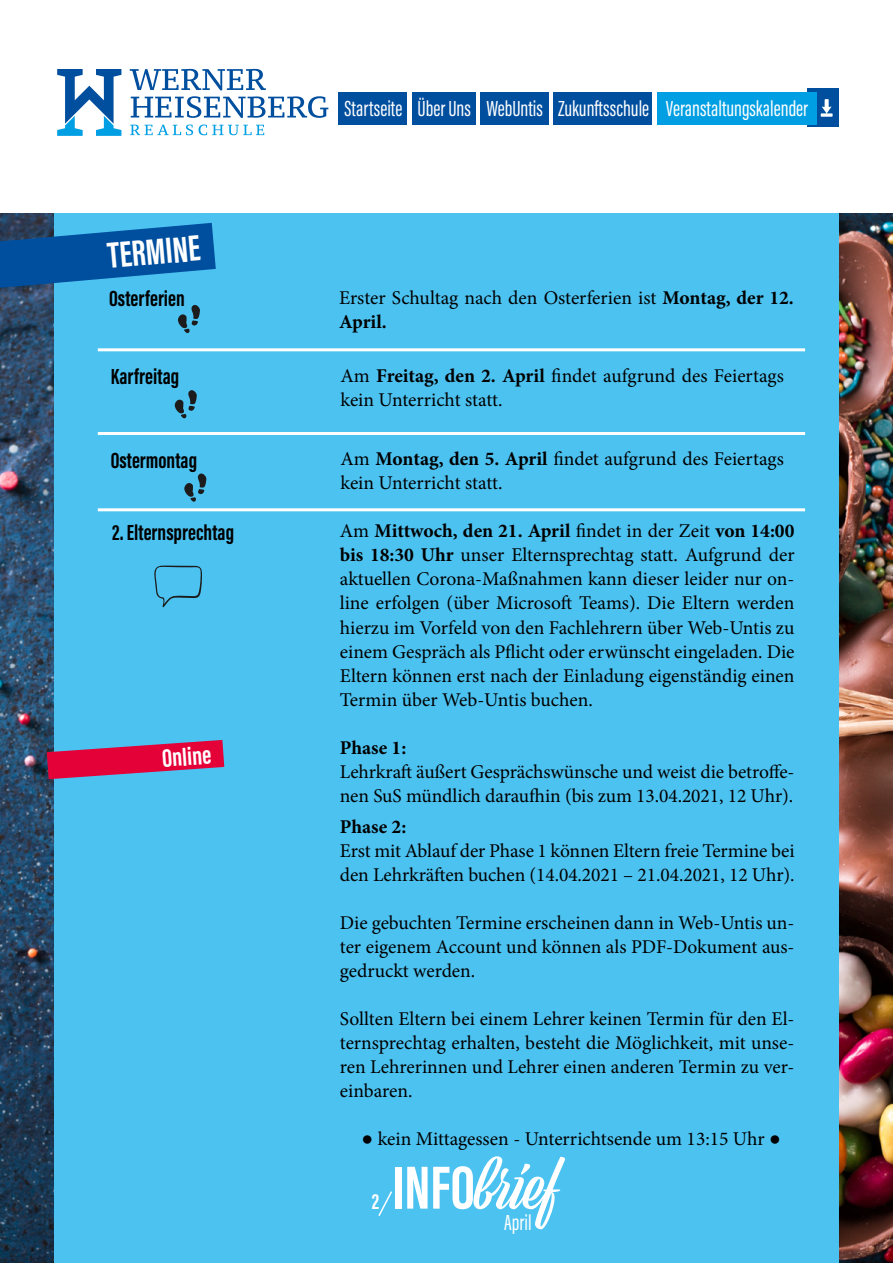
<style>
.page{position:relative;width:893px;height:1263px;background:#fff}
.page>*{position:absolute;margin:0;border:0;box-sizing:border-box;transform-origin:0 0}
.t1{font:62.7px "Viktor Script";color:#fff}
.t2{font:700 37.5px "Acumin Pro Extra Cond";color:#fff}
.t3{font:700 25.95px "Acumin Pro Extra Cond";color:#fff}
.t4{font:22.5px "Acumin Pro Extra Cond";color:#fff}
.t5{font:700 22.5px "Acumin Pro Extra Cond";color:#000}
.t6{font:700 22.5px "Acumin Pro Extra Cond";color:#fff}
.t7{font:19.5px/24px "Minion Pro";letter-spacing:-.005em;color:#000}
.t8{font:700 19.5px "Minion Pro";color:#000}
.s1{font-weight:700}
.s2{font-family:"Arial"}
.s3{font-family:"Acumin Pro Extra Cond";font-weight:700}
</style>
<div class="page">
<img style="left:0;top:213px;width:893px;height:1050px">
<div style="left:54px;top:183px;width:785px;height:1080px;background:#4cc2f1"></div>
<svg style="left:0;top:223px;width:216px;height:65px"></svg>
<div style="left:0;top:0;width:893px;height:213px;background:#fff"></div>
<hr style="left:98px;top:348px;width:707px;height:3px;background:#fff">
<hr style="left:98px;top:432px;width:707px;height:3px;background:#fff">
<hr style="left:98px;top:508px;width:707px;height:3px;background:#fff">
<svg style="left:47px;top:740px;width:177px;height:39px"></svg>
<svg style="left:178px;top:304px;width:22px;height:29px"></svg>
<svg style="left:175px;top:390px;width:22px;height:29px"></svg>
<svg style="left:184px;top:473px;width:22px;height:29px"></svg>
<svg style="left:154px;top:565px;width:48px;height:43px"></svg>
<svg style="left:378px;top:1191px;width:14px;height:25px"></svg>
<svg style="left:130px;top:69px;width:136px;height:21px"></svg>
<svg style="left:131px;top:96px;width:197px;height:22px"></svg>
<svg style="left:130px;top:125px;width:63px;height:10px"></svg>
<svg style="left:199px;top:125px;width:65px;height:10px"></svg>
<svg style="left:57px;top:69px;width:64px;height:67px"></svg>
<div style="left:339px;top:92px;width:68px;height:32px;background:#004f9f"></div>
<div style="left:481px;top:92px;width:68px;height:32px;background:#004f9f"></div>
<div style="left:412px;top:92px;width:64px;height:32px;background:#004f9f"></div>
<div style="left:553px;top:92px;width:99px;height:32px;background:#004f9f"></div>
<div style="left:808px;top:89px;width:31px;height:38px;background:#004f9f"></div>
<svg style="left:821px;top:99px;width:12px;height:18px"></svg>
<div style="left:657px;top:92px;width:159px;height:32px;background:#009fe3"></div>
<h2 class="t2" style="left:106px;top:233px;width:94px;rotate:-5deg">TERMINE</h2>
<p class="t5" style="left:109px;top:285px;width:77px">Osterferien</p>
<p class="t5" style="left:111px;top:363px;width:70px">Karfreitag</p>
<p class="t5" style="left:111px;top:446px;width:88px">Ostermontag</p>
<p class="t5" style="left:112px;top:518px;width:124px">2. Elternsprechtag</p>
<h3 class="t3" style="left:161px;top:742px;width:51px;rotate:-4deg">Online</h3>
<p class="t4" style="left:344px;top:95px;width:465px">Startseite Über Uns WebUntis Zukunftsschule Veranstaltungskalender</p>
<p class="t7" style="left:339px;top:286px;width:456px">Erster Schultag nach den Osterferien ist <span class="s1">Montag, der 12.<br>April.</span></p>
<p class="t7" style="left:341px;top:363px;width:445px">Am <span class="s1">Freitag, den 2. April</span> findet aufgrund des Feiertags kein Unterricht statt.</p>
<p class="t7" style="left:341px;top:447px;width:445px">Am <span class="s1">Montag, den 5. April</span> findet aufgrund des Feiertags kein Unterricht statt.</p>
<p class="t7" style="left:340px;top:519px;width:456px;text-align:justify">Am <span class="s1">Mittwoch, den 21. April</span> findet in der Zeit <span class="s1">von 14:00 bis 18:30 Uhr</span> unser Elternsprechtag statt. Aufgrund der aktuellen Corona-Maßnahmen kann dieser leider nur on&shy;line erfolgen (über Microsoft Teams). Die Eltern werden hierzu im Vorfeld von den Fachlehrern über Web-Untis zu einem Gespräch als Pflicht oder erwünscht eingeladen. Die Eltern können erst nach der Einladung eigenständig einen Termin über Web-Untis buchen.</p>
<p class="t8" style="left:340px;top:733px;width:68px">Phase 1:</p>
<p class="t7" style="left:340px;top:759px;width:456px">Lehrkraft äußert Gesprächswünsche und weist die betroffe&shy;nen SuS mündlich daraufhin (bis zum 13.04.2021, 12 Uhr).</p>
<p class="t8" style="left:340px;top:813px;width:68px">Phase 2:</p>
<p class="t7" style="left:340px;top:839px;width:456px">Erst mit Ablauf der Phase 1 können Eltern freie Termine bei den Lehrkräften buchen (14.04.2021 – 21.04.2021, 12 Uhr).</p>
<p class="t7" style="left:340px;top:911px;width:456px;text-align:justify">Die gebuchten Termine erscheinen dann in Web-Untis un&shy;ter eigenem Account und können als PDF-Dokument aus&shy;gedruckt werden.</p>
<p class="t7" style="left:340px;top:1007px;width:456px;text-align:justify">Sollten Eltern bei einem Lehrer keinen Termin für den El&shy;ternsprechtag erhalten, besteht die Möglichkeit, mit unse&shy;ren Lehrerinnen und Lehrer einen anderen Termin zu ver&shy;einbaren.</p>
<p class="t7" style="left:361px;top:1127px;width:421px"><span class="s2">●</span> kein Mittagessen - Unterrichtsende um 13:15 Uhr <span class="s2">●</span></p>
<p class="t6" style="left:372px;top:1188px;width:9px">2</p>
<h1 class="t1" style="left:392px;top:1150px;width:167px"><span class="s3">INFO</span>brief</h1>
<p class="t4" style="left:504px;top:1209px;width:29px">April</p>
</div>
